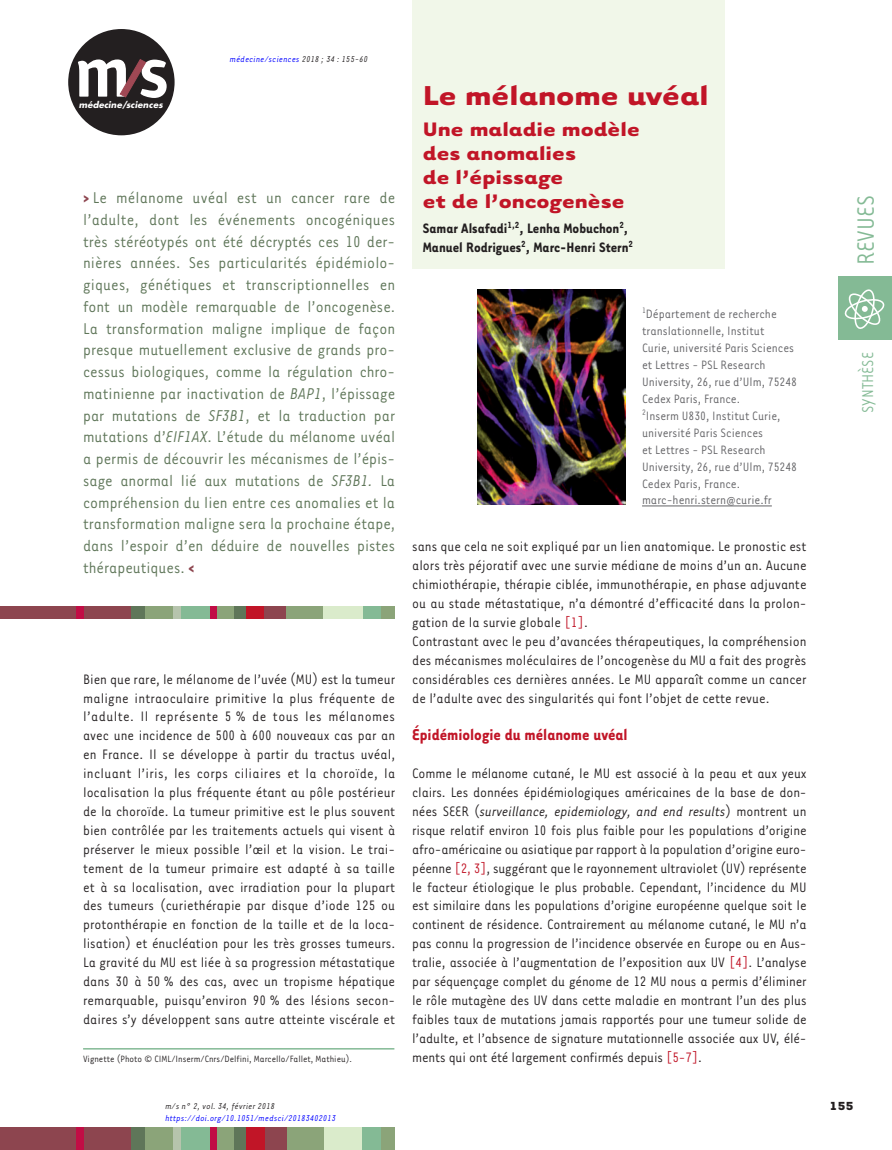
<style>
.page{position:relative;width:892px;height:1150px;background:#fff}
.page>*{position:absolute;margin:0;border:0;box-sizing:border-box;transform-origin:0 0}
.t1{font:700 31.5px "Tarzana Wide";color:#c11527}
.t2{font:27px "Tarzana Narrow";color:#84ba95}
.t3{font:700 22.5px/24px "Tarzana Wide";color:#c11527}
.t4{font:18px/21.8px "Tarzana Narrow";color:#5f7659;text-align:justify}
.t5{font:700 18px "Tarzana Narrow";color:#c11527}
.t6{font:18px "Tarzana Narrow";color:#84ba95}
.t7{font:15.75px/18.9px "Tarzana Narrow";color:#231f20;text-align:justify}
.t8{font:700 15.75px/18.9px "Tarzana Narrow";color:#231f20}
.t9{font:13.95px/17px "Tarzana Narrow";color:#636366}
.t10{font:700 13.5px "Tarzana Wide";color:#231f20}
.t11{font:10.5px "Tarzana Narrow";color:#231f20}
.t12{font:italic 9.75px "Tarzana Narrow";letter-spacing:.025em;color:#00f}
.t13{font:italic 9.75px "Tarzana Narrow";letter-spacing:.025em;color:#231f20}
.t14{font:italic 700 8.55px "Futura";letter-spacing:.01em;color:#fff}
.s1{color:#231f20}
.s2{font-weight:700;color:#8d454f}
.s3{font-style:italic}
.s4{color:#c11527}
</style>
<div class="page">
<div style="left:0;top:1127px;width:132px;height:23px;background:#8d454f"></div>
<div style="left:233px;top:1127px;width:13px;height:23px;background:#5f7659"></div>
<div style="left:76px;top:1127px;width:7px;height:23px;background:#c10d45"></div>
<div style="left:131px;top:1127px;width:22px;height:23px;background:#5f7659"></div>
<div style="left:145px;top:1127px;width:29px;height:23px;background:#8ba479"></div>
<div style="left:173px;top:1127px;width:8px;height:23px;background:#b6c4ad"></div>
<div style="left:181px;top:1127px;width:30px;height:23px;background:#84ba95"></div>
<div style="left:215px;top:1127px;width:19px;height:23px;background:#8ba479"></div>
<div style="left:211px;top:1127px;width:6px;height:23px;background:#c10d45"></div>
<div style="left:246px;top:1127px;width:27px;height:23px;background:#c11527"></div>
<div style="left:285px;top:1127px;width:39px;height:23px;background:#8ba479"></div>
<div style="left:265px;top:1127px;width:21px;height:23px;background:#8d454f"></div>
<div style="left:324px;top:1127px;width:38px;height:23px;background:#daebcb"></div>
<div style="left:362px;top:1127px;width:20px;height:23px;background:#84ba95"></div>
<div style="left:381px;top:1127px;width:14px;height:23px;background:#8ba479"></div>
<div style="left:838px;top:276px;width:53px;height:64px;background:#84ba95"></div>
<svg style="left:844px;top:289px;width:41px;height:40px"></svg>
<div style="left:68px;top:29px;width:106px;height:106px;background:#231f20;border-radius:50%"></div>
<svg style="left:78px;top:59px;width:88px;height:39px"></svg>
<div style="left:412px;top:0;width:312px;height:269px;background:#f1f7e9"></div>
<div style="left:0;top:605px;width:132px;height:13px;background:#8d454f"></div>
<div style="left:131px;top:605px;width:17px;height:13px;background:#5f7659"></div>
<div style="left:233px;top:605px;width:13px;height:13px;background:#5f7659"></div>
<div style="left:145px;top:605px;width:29px;height:13px;background:#8ba479"></div>
<div style="left:179px;top:605px;width:32px;height:13px;background:#84ba95"></div>
<div style="left:362px;top:605px;width:20px;height:13px;background:#84ba95"></div>
<div style="left:215px;top:605px;width:18px;height:13px;background:#8ba479"></div>
<div style="left:381px;top:605px;width:14px;height:13px;background:#8ba479"></div>
<div style="left:285px;top:605px;width:38px;height:13px;background:#8ba479"></div>
<div style="left:323px;top:605px;width:39px;height:13px;background:#daebcb"></div>
<div style="left:174px;top:605px;width:7px;height:13px;background:#b6c4ad"></div>
<div style="left:76px;top:605px;width:7px;height:13px;background:#c10d45"></div>
<div style="left:211px;top:605px;width:6px;height:13px;background:#c10d45"></div>
<div style="left:246px;top:605px;width:27px;height:13px;background:#c11527"></div>
<div style="left:265px;top:605px;width:21px;height:13px;background:#8d454f"></div>
<hr style="left:641px;top:506px;width:130px;height:1px;background:#636366">
<img style="left:477px;top:289px;width:147px;height:215px">
<hr style="left:83px;top:1048px;width:311px;height:1px;background:#84ba95">
<p class="t14" style="left:79px;top:100px;width:85px">médecine/sciences</p>
<p class="t12" style="left:230px;top:56px;width:139px">médecine/sciences <span class="s1">2018 ; 34 : 155-60</span></p>
<p class="t4" style="left:83px;top:188px;width:313px"><span class="s2">&gt;</span> Le mélanome uvéal est un cancer rare de l’adulte, dont les événements oncogéniques très stéréotypés ont été décryptés ces 10 der&shy;nières années. Ses particularités épidémiolo&shy;giques, génétiques et transcriptionnelles en font un modèle remarquable de l’oncogenèse.<br>La transformation maligne implique de façon presque mutuellement exclusive de grands pro&shy;cessus biologiques, comme la régulation chro&shy;matinienne par inactivation de <span class="s3">BAP1</span>, l’épissage par mutations de <span class="s3">SF3B1</span>, et la traduction par mutations d’<span class="s3">EIF1AX</span>. L’étude du mélanome uvéal a permis de découvrir les mécanismes de l’épis&shy;sage anormal lié aux mutations de <span class="s3">SF3B1.</span> La compréhension du lien entre ces anomalies et la transformation maligne sera la prochaine étape, dans l’espoir d’en déduire de nouvelles pistes thérapeutiques. <span class="s2">&lt;</span></p>
<p class="t7" style="left:83px;top:671px;width:313px">Bien que rare, le mélanome de l’uvée (MU) est la tumeur maligne intraoculaire primitive la plus fréquente de l’adulte. Il représente 5 % de tous les mélanomes avec une incidence de 500 à 600 nouveaux cas par an en France. Il se développe à partir du tractus uvéal, incluant l’iris, les corps ciliaires et la choroïde, la localisation la plus fréquente étant au pôle postérieur de la choroïde. La tumeur primitive est le plus souvent bien contrôlée par les traitements actuels qui visent à préserver le mieux possible l’œil et la vision. Le trai&shy;tement de la tumeur primaire est adapté à sa taille et à sa localisation, avec irradiation pour la plupart des tumeurs (curiethérapie par disque d’iode 125 ou protonthérapie en fonction de la taille et de la loca&shy;lisation) et énucléation pour les très grosses tumeurs.<br>La gravité du MU est liée à sa progression métastatique dans 30 à 50 % des cas, avec un tropisme hépatique remarquable, puisqu’environ 90 % des lésions secon&shy;daires s’y développent sans autre atteinte viscérale et</p>
<p class="t11" style="left:83px;top:1055px;width:270px">Vignette (Photo © CIML/Inserm/Cnrs/Delfini, Marcello/Fallet, Mathieu).</p>
<p class="t13" style="left:165px;top:1103px;width:111px">m/s n° 2, vol. 34, février 2018</p>
<p class="t12" style="left:165px;top:1114px;width:172px">https://doi.org/10.1051/medsci/20183402013</p>
<h1 class="t1" style="left:422px;top:85px;width:287px">Le mélanome uvéal</h1>
<h3 class="t3" style="left:422px;top:119px;width:218px">Une maladie modèle des anomalies<br>de l’épissage<br>et de l’oncogenèse</h3>
<p class="t8" style="left:422px;top:220px;width:212px">Samar Alsafadi<sup>1,2</sup>, Lenha Mobuchon<sup>2</sup>,<br>Manuel Rodrigues<sup>2</sup>, Marc-Henri Stern<sup>2</sup></p>
<p class="t9" style="left:641px;top:307px;width:156px"><sup>1</sup>Département de recherche translationnelle, Institut<br>Curie, université Paris Sciences et Lettres - PSL Research<br>University, 26, rue d’Ulm, 75248<br>Cedex Paris, France.<br><sup>2</sup>Inserm U830, Institut Curie, université Paris Sciences<br>et Lettres - PSL Research<br>University, 26, rue d’Ulm, 75248<br>Cedex Paris, France. marc-henri.stern@curie.fr</p>
<p class="t7" style="left:412px;top:538px;width:396px;text-align:left">sans que cela ne soit expliqué par un lien anatomique. Le pronostic est alors très péjoratif avec une survie médiane de moins d’un an. Aucune chimiothérapie, thérapie ciblée, immunothérapie, en phase adjuvante ou au stade métastatique, n’a démontré d’efficacité dans la prolon&shy;gation de la survie globale <span class="s4">[1]</span>.<br>Contrastant avec le peu d’avancées thérapeutiques, la compréhension des mécanismes moléculaires de l’oncogenèse du MU a fait des progrès considérables ces dernières années. Le MU apparaît comme un cancer de l’adulte avec des singularités qui font l’objet de cette revue.</p>
<p class="t5" style="left:412px;top:729px;width:217px">Épidémiologie du mélanome uvéal</p>
<p class="t7" style="left:412px;top:765px;width:396px">Comme le mélanome cutané, le MU est associé à la peau et aux yeux clairs. Les données épidémiologiques américaines de la base de don&shy;nées SEER (<span class="s3">surveillance, epidemiology, and end results</span>) montrent un risque relatif environ 10 fois plus faible pour les populations d’origine afro-américaine ou asiatique par rapport à la population d’origine euro&shy;péenne <span class="s4">[2, 3]</span>, suggérant que le rayonnement ultraviolet (UV) représente le facteur étiologique le plus probable. Cependant, l’incidence du MU est similaire dans les populations d’origine européenne quelque soit le continent de résidence. Contrairement au mélanome cutané, le MU n’a pas connu la progression de l’incidence observée en Europe ou en Aus&shy;tralie, associée à l’augmentation de l’exposition aux UV <span class="s4">[4]</span>. L’analyse par séquençage complet du génome de 12 MU nous a permis d’éliminer le rôle mutagène des UV dans cette maladie en montrant l’un des plus faibles taux de mutations jamais rapportés pour une tumeur solide de l’adulte, et l’absence de signature mutationnelle associée aux UV, élé&shy;ments qui ont été largement confirmés depuis <span class="s4">[5-7]</span>.</p>
<h2 class="t2" style="left:856px;top:265px;width:71px;rotate:-90deg">REVUES</h2>
<p class="t6" style="left:861px;top:413px;width:62px;rotate:-90deg">SYNTHÈSE</p>
<p class="t10" style="left:828px;top:1101px;width:26px">155</p>
</div>
